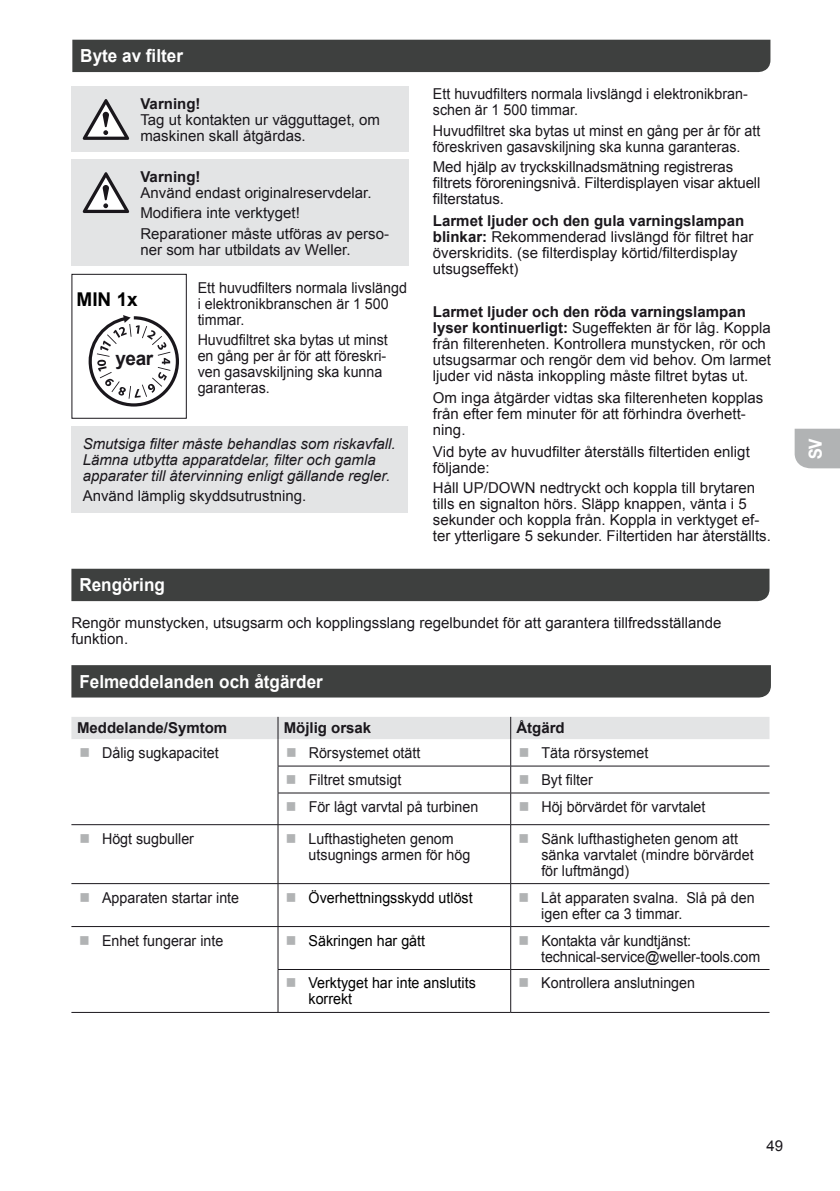
<style>
.page{position:relative;width:840px;height:1191px;background:#fff}
.page>*{position:absolute;margin:0;border:0;box-sizing:border-box;transform-origin:0 0}
.t1{font:700 19px "Arial";color:#000}
.t2{font:700 19px "Arial";color:#1a171c}
.t3{font:700 18px "Arial";color:#fff;scale:.95 1}
.t4{font:700 18px "Helvetica Neue";color:#fff;scale:.9 1}
.t5{font:15px/16px "Arial";color:#1a171c}
.t6{font:15px/16px "Arial";color:#1a171c;scale:.95 1}
.t7{font:italic 15px/16px "Arial";color:#1a171c}
.t8{font:15px/16px "Arial";color:#000;scale:.95 1}
.t9{font:700 15px "Arial";color:#1a171c}
.s1{font-weight:700}
</style>
<div class="page">
<div style="left:794px;top:429px;width:45px;height:39px;background:#b1b3b4"></div>
<div style="left:72px;top:40px;width:698px;height:32px;background:#3e403f"></div>
<div style="left:71px;top:86px;width:337px;height:66px;background:#e3e4e5"></div>
<svg style="left:82px;top:99px;width:47px;height:41px"></svg>
<div style="left:71px;top:160px;width:337px;height:106px;background:#e3e4e5"></div>
<svg style="left:82px;top:172px;width:47px;height:41px"></svg>
<div style="left:71px;top:274px;width:116px;height:145px;border:1px solid #1a171c"></div>
<svg style="left:89px;top:315px;width:90px;height:91px"></svg>
<div style="left:71px;top:426px;width:337px;height:86px;background:#e3e4e5"></div>
<div style="left:71px;top:569px;width:698px;height:32px;background:#3e403f"></div>
<div style="left:71px;top:665px;width:699px;height:32px;background:#3e403f"></div>
<hr style="left:277px;top:792px;width:233px;height:1px;background:#1a171c">
<hr style="left:277px;top:793px;width:1px;height:31px;background:#1a171c">
<hr style="left:510px;top:792px;width:259px;height:1px;background:#1a171c">
<hr style="left:510px;top:793px;width:1px;height:31px;background:#1a171c">
<hr style="left:71px;top:824px;width:207px;height:1px;background:#1a171c">
<hr style="left:278px;top:824px;width:232px;height:1px;background:#1a171c">
<hr style="left:277px;top:825px;width:1px;height:58px;background:#1a171c">
<hr style="left:510px;top:824px;width:259px;height:1px;background:#1a171c">
<hr style="left:510px;top:825px;width:1px;height:58px;background:#1a171c">
<hr style="left:71px;top:883px;width:207px;height:1px;background:#1a171c">
<hr style="left:278px;top:883px;width:232px;height:1px;background:#1a171c">
<hr style="left:277px;top:884px;width:1px;height:42px;background:#1a171c">
<hr style="left:510px;top:883px;width:259px;height:1px;background:#1a171c">
<hr style="left:510px;top:884px;width:1px;height:42px;background:#1a171c">
<hr style="left:71px;top:926px;width:207px;height:1px;background:#1a171c">
<hr style="left:278px;top:926px;width:232px;height:1px;background:#1a171c">
<hr style="left:277px;top:926px;width:1px;height:43px;background:#1a171c">
<hr style="left:510px;top:926px;width:259px;height:1px;background:#1a171c">
<hr style="left:510px;top:926px;width:1px;height:43px;background:#1a171c">
<hr style="left:277px;top:969px;width:233px;height:1px;background:#1a171c">
<hr style="left:277px;top:969px;width:1px;height:43px;background:#1a171c">
<hr style="left:510px;top:969px;width:259px;height:1px;background:#1a171c">
<hr style="left:510px;top:969px;width:1px;height:43px;background:#1a171c">
<hr style="left:71px;top:1012px;width:207px;height:1px;background:#1a171c">
<hr style="left:278px;top:1012px;width:232px;height:1px;background:#1a171c">
<hr style="left:510px;top:1012px;width:259px;height:1px;background:#1a171c">
<svg style="left:71px;top:717px;width:698px;height:75px"></svg>
<p class="t3" style="left:80px;top:44px;width:110px">Byte av filter</p>
<p class="t9" style="left:140px;top:93px;width:62px">Varning!</p>
<p class="t5" style="left:140px;top:112px;width:241px">Tag ut kontakten ur vägguttaget, om maskinen skall åtgärdas.</p>
<p class="t9" style="left:140px;top:167px;width:62px">Varning!</p>
<p class="t5" style="left:140px;top:182px;width:250px;line-height:20.6px">Använd endast originalreservdelar.<br>Modifiera inte verktyget!<br>Reparationer måste utföras av perso-</p>
<p class="t5" style="left:140px;top:242px;width:211px">ner som har utbildats av Weller.</p>
<p class="t1" style="left:76px;top:287px;width:63px">MIN 1x</p>
<p class="t6" style="left:197px;top:280px;width:222px">Ett huvudfilters normala livslängd i elektronikbranschen är 1 500 timmar.</p>
<p class="t6" style="left:197px;top:332px;width:202px">Huvudfiltret ska bytas ut minst en gång per år för att föreskri&shy;ven gasavskiljning ska kunna garanteras.</p>
<p class="t2" style="left:115px;top:346px;width:39px">year</p>
<p class="t7" style="left:83px;top:435px;width:314px">Smutsiga filter måste behandlas som riskavfall.<br>Lämna utbytta apparatdelar, filter och gamla apparater till återvinning enligt gällande regler.</p>
<p class="t5" style="left:83px;top:488px;width:225px">Använd lämplig skyddsutrustning.</p>
<p class="t6" style="left:432px;top:86px;width:332px">Ett huvudfilters normala livslängd i elektronikbran&shy;schen är 1 500 timmar.</p>
<p class="t6" style="left:432px;top:123px;width:346px">Huvudfiltret ska bytas ut minst en gång per år för att föreskriven gasavskiljning ska kunna garanteras.</p>
<p class="t5" style="left:432px;top:159px;width:329px">Med hjälp av tryckskillnadsmätning registreras filtrets föroreningsnivå. Filterdisplayen visar aktuell filterstatus.</p>
<p class="t5" style="left:432px;top:213px;width:322px"><span class="s1">Larmet ljuder och den gula varningslampan blinkar:</span> Rekommenderad livslängd för filtret har överskridits. (se filterdisplay körtid/filterdisplay utsugseffekt)</p>
<p class="t5" style="left:432px;top:304px;width:339px"><span class="s1">Larmet ljuder och den röda varningslampan lyser kontinuerligt:</span> Sugeffekten är för låg. Koppla från filterenheten. Kontrollera munstycken, rör och utsugsarmar och rengör dem vid behov. Om larmet ljuder vid nästa inkoppling måste filtret bytas ut.</p>
<p class="t5" style="left:432px;top:390px;width:332px">Om inga åtgärder vidtas ska filterenheten kopplas från efter fem minuter för att förhindra överhett&shy;ning.</p>
<p class="t5" style="left:432px;top:443px;width:318px">Vid byte av huvudfilter återställs filtertiden enligt följande:</p>
<p class="t5" style="left:432px;top:480px;width:339px">Håll UP/DOWN nedtryckt och koppla till brytaren tills en signalton hörs. Släpp knappen, vänta i 5 sekunder och koppla från. Koppla in verktyget ef&shy;ter ytterligare 5 sekunder. Filtertiden har återställts.</p>
<p class="t3" style="left:79px;top:573px;width:91px">Rengöring</p>
<p class="t5" style="left:71px;top:615px;width:651px">Rengör munstycken, utsugsarm och kopplingsslang regelbundet för att garantera tillfredsställande funktion.</p>
<p class="t3" style="left:79px;top:669px;width:258px">Felmeddelanden och åtgärder</p>
<p class="t9" style="left:77px;top:718px;width:152px">Meddelande/Symtom</p>
<p class="t9" style="left:283px;top:718px;width:89px">Möjlig orsak</p>
<p class="t9" style="left:516px;top:718px;width:50px">Åtgärd</p>
<p class="t6" style="left:102px;top:745px;width:124px">Dålig sugkapacitet</p>
<p class="t6" style="left:308px;top:745px;width:119px">Rörsystemet otätt</p>
<p class="t6" style="left:541px;top:745px;width:114px">Täta rörsystemet</p>
<p class="t6" style="left:308px;top:772px;width:99px">Filtret smutsigt</p>
<p class="t6" style="left:541px;top:772px;width:56px">Byt filter</p>
<p class="t6" style="left:308px;top:799px;width:180px">För lågt varvtal på turbinen</p>
<p class="t6" style="left:541px;top:799px;width:174px">Höj börvärdet för varvtalet</p>
<p class="t6" style="left:102px;top:830px;width:98px">Högt sugbuller</p>
<p class="t6" style="left:308px;top:830px;width:172px">Lufthastigheten genom utsugnings armen för hög</p>
<p class="t6" style="left:541px;top:830px;width:225px">Sänk lufthastigheten genom att sänka varvtalet (mindre börvärdet för luftmängd)</p>
<p class="t6" style="left:102px;top:889px;width:146px">Apparaten startar inte</p>
<p class="t8" style="left:308px;top:889px;width:174px">Överhettningsskydd utlöst</p>
<p class="t6" style="left:541px;top:889px;width:226px">Låt apparaten svalna. Slå på den igen efter ca 3 timmar.</p>
<p class="t6" style="left:102px;top:932px;width:129px">Enhet fungerar inte</p>
<p class="t8" style="left:308px;top:932px;width:124px">Säkringen har gått</p>
<p class="t6" style="left:541px;top:932px;width:232px">Kontakta vår kundtjänst: technical-service@weller-tools.com</p>
<p class="t8" style="left:308px;top:975px;width:177px">Verktyget har inte anslutits korrekt</p>
<p class="t6" style="left:541px;top:975px;width:163px">Kontrollera anslutningen</p>
<p class="t4" style="left:803px;top:459px;width:25px;rotate:-90deg">SV</p>
<p class="t5" style="left:766px;top:1137px;width:18px">49</p>
</div>
